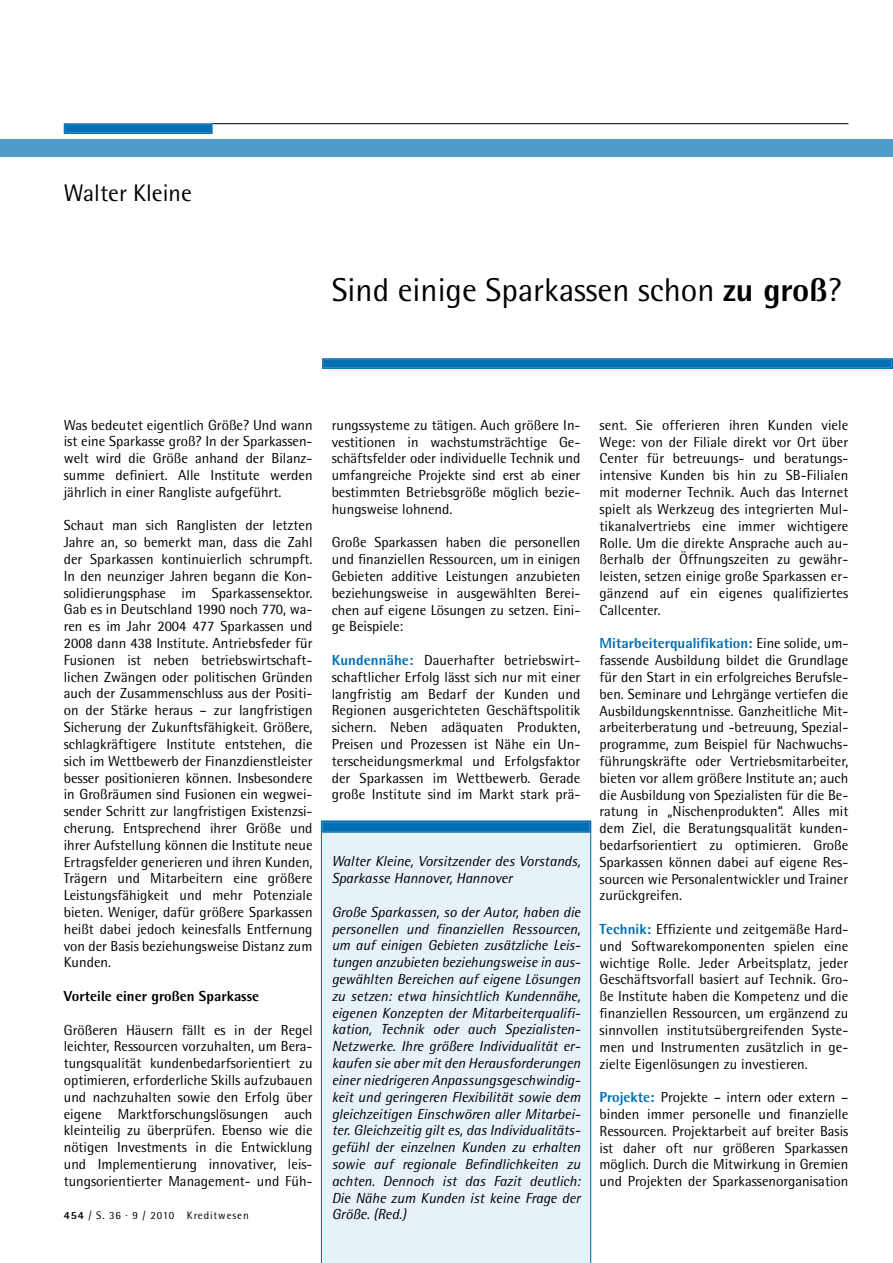
<style>
.page{position:relative;width:893px;height:1263px;background:#fff}
.page>*{position:absolute;margin:0;border:0;box-sizing:border-box;transform-origin:0 0}
.t1{font:33px "Rotis Semi Sans";color:#000}
.t2{font:24px "Rotis Semi Sans";color:#000}
.t3{font:14.55px/16.8px "Rotis Semi Sans";color:#000;text-align:justify}
.t4{font:italic 14.55px/16.8px "Rotis Semi Sans";color:#000}
.t5{font:800 14.55px "Rotis Semi Sans";color:#000}
.t6{font:10.95px "Rotis Semi Sans";letter-spacing:.08em;color:#000}
.s1{font-weight:800}
.s2{font-weight:800;color:#006fb4}
</style>
<div class="page">
<hr style="left:213px;top:123px;width:635px;height:1px;background:#000">
<div style="left:65px;top:124px;width:147px;height:9px;background:#006fb4"></div>
<div style="left:64px;top:123px;width:149px;height:11px;border:2px solid #006fb4"></div>
<div style="left:323px;top:359px;width:569px;height:9px;background:#006fb4"></div>
<div style="left:322px;top:358px;width:571px;height:11px;border:2px solid #006fb4"></div>
<div style="left:0;top:139px;width:893px;height:17px;background:#4d9acb"></div>
<div style="left:321px;top:833px;width:270px;height:430px;background:#e6f1f8"></div>
<div style="left:322px;top:821px;width:268px;height:11px;background:#006fb4"></div>
<div style="left:321px;top:821px;width:270px;height:12px;border:2px solid #006fb4"></div>
<h2 class="t2" style="left:64px;top:179px;width:129px">Walter Kleine</h2>
<h1 class="t1" style="left:332px;top:270px;width:511px">Sind einige Sparkassen schon <span class="s1">zu groß</span>?</h1>
<p class="t3" style="left:64px;top:416px;width:250px">Was bedeutet eigentlich Größe? Und wann ist eine Sparkasse groß? In der Sparkassen&shy;welt wird die Größe anhand der Bilanz&shy;summe definiert. Alle Institute werden jährlich in einer Rangliste aufgeführt.</p>
<p class="t3" style="left:64px;top:517px;width:250px">Schaut man sich Ranglisten der letzten Jahre an, so bemerkt man, dass die Zahl der Sparkassen kontinuierlich schrumpft.<br>In den neunziger Jahren begann die Kon&shy;solidierungsphase im Sparkassensektor.<br>Gab es in Deutschland 1990 noch 770, wa&shy;ren es im Jahr 2004 477 Sparkassen und 2008 dann 438 Institute. Antriebsfeder für Fusionen ist neben betriebswirtschaft&shy;lichen Zwängen oder politischen Gründen auch der Zusammenschluss aus der Positi&shy;on der Stärke heraus – zur langfristigen Sicherung der Zukunftsfähigkeit. Größere, schlagkräftigere Institute entstehen, die sich im Wettbewerb der Finanzdienstleister besser positionieren können. Insbesondere in Großräumen sind Fusionen ein wegwei&shy;sender Schritt zur langfristigen Existenzsi&shy;cherung. Entsprechend ihrer Größe und ihrer Aufstellung können die Institute neue Ertragsfelder generieren und ihren Kunden, Trägern und Mitarbeitern eine größere Leistungsfähigkeit und mehr Potenziale bieten. Weniger, dafür größere Sparkassen heißt dabei jedoch keinesfalls Entfernung von der Basis beziehungsweise Distanz zum Kunden.</p>
<p class="t5" style="left:64px;top:987px;width:197px">Vorteile einer großen Sparkasse</p>
<p class="t3" style="left:64px;top:1021px;width:250px">Größeren Häusern fällt es in der Regel leichter, Ressourcen vorzuhalten, um Bera&shy;tungsqualität kundenbedarfsorientiert zu optimieren, erforderliche Skills aufzubauen und nachzuhalten sowie den Erfolg über eigene Marktforschungslösungen auch kleinteilig zu überprüfen. Ebenso wie die nötigen Investments in die Entwicklung und Implementierung innovativer, leis&shy;tungsorientierter Management- und Füh-</p>
<p class="t6" style="left:64px;top:1209px;width:186px"><span class="s1">454</span> / S. 36 · 9 / 2010 Kreditwesen</p>
<p class="t3" style="left:332px;top:416px;width:250px">rungssysteme zu tätigen. Auch größere In&shy;vestitionen in wachstumsträchtige Ge&shy;schäftsfelder oder individuelle Technik und umfangreiche Projekte sind erst ab einer bestimmten Betriebsgröße möglich bezie&shy;hungsweise lohnend.</p>
<p class="t3" style="left:332px;top:534px;width:250px">Große Sparkassen haben die personellen und finanziellen Ressourcen, um in einigen Gebieten additive Leistungen anzubieten beziehungsweise in ausgewählten Berei&shy;chen auf eigene Lösungen zu setzen. Eini&shy;ge Beispiele:</p>
<p class="t3" style="left:332px;top:652px;width:250px"><span class="s2">Kundennähe:</span> Dauerhafter betriebswirt&shy;schaftlicher Erfolg lässt sich nur mit einer langfristig am Bedarf der Kunden und Regionen ausgerichteten Geschäftspolitik sichern. Neben adäquaten Produkten, Preisen und Prozessen ist Nähe ein Un&shy;terscheidungsmerkmal und Erfolgsfaktor der Sparkassen im Wettbewerb. Gerade große Institute sind im Markt stark prä-</p>
<p class="t4" style="left:332px;top:853px;width:250px">Walter Kleine, Vorsitzender des Vorstands,<br>Sparkasse Hannover, Hannover</p>
<p class="t4" style="left:332px;top:903px;width:250px;text-align:justify">Große Sparkassen, so der Autor, haben die personellen und finanziellen Ressourcen, um auf einigen Gebieten zusätzliche Leis&shy;tungen anzubieten beziehungsweise in aus&shy;gewählten Bereichen auf eigene Lösungen zu setzen: etwa hinsichtlich Kundennähe, eigenen Konzepten der Mitarbeiterqualifi&shy;kation, Technik oder auch Spezialisten-Netzwerke. Ihre größere Individualität er&shy;kaufen sie aber mit den Herausforderungen einer niedrigeren Anpassungsgeschwindig&shy;keit und geringeren Flexibilität sowie dem gleichzeitigen Einschwören aller Mitarbei&shy;ter. Gleichzeitig gilt es, das Individualitäts&shy;gefühl der einzelnen Kunden zu erhalten sowie auf regionale Befindlichkeiten zu achten. Dennoch ist das Fazit deutlich:<br>Die Nähe zum Kunden ist keine Frage der Größe. (Red.)</p>
<p class="t3" style="left:600px;top:416px;width:250px">sent. Sie offerieren ihren Kunden viele Wege: von der Filiale direkt vor Ort über Center für betreuungs- und beratungs&shy;intensive Kunden bis hin zu SB-Filialen mit moderner Technik. Auch das Internet spielt als Werkzeug des integrierten Mul&shy;tikanalvertriebs eine immer wichtigere Rolle. Um die direkte Ansprache auch au&shy;ßerhalb der Öffnungszeiten zu gewähr&shy;leisten, setzen einige große Sparkassen er&shy;gänzend auf ein eigenes qualifiziertes Callcenter.</p>
<p class="t3" style="left:600px;top:635px;width:250px"><span class="s2">Mitarbeiterqualifikation:</span> Eine solide, um&shy;fassende Ausbildung bildet die Grundlage für den Start in ein erfolgreiches Berufsle&shy;ben. Seminare und Lehrgänge vertiefen die Ausbildungskenntnisse. Ganzheitliche Mit&shy;arbeiterberatung und -betreuung, Spezial&shy;programme, zum Beispiel für Nachwuchs&shy;führungskräfte oder Vertriebsmitarbeiter, bieten vor allem größere Institute an; auch die Ausbildung von Spezialisten für die Be&shy;ratung in „Nischenprodukten“. Alles mit dem Ziel, die Beratungsqualität kunden&shy;bedarfsorientiert zu optimieren. Große Sparkassen können dabei auf eigene Res&shy;sourcen wie Personalentwickler und Trainer zurückgreifen.</p>
<p class="t3" style="left:600px;top:920px;width:250px"><span class="s2">Technik:</span> Effiziente und zeitgemäße Hard&shy;und Softwarekomponenten spielen eine wichtige Rolle. Jeder Arbeitsplatz, jeder Geschäftsvorfall basiert auf Technik. Gro&shy;ße Institute haben die Kompetenz und die finanziellen Ressourcen, um ergänzend zu sinnvollen institutsübergreifenden Syste&shy;men und Instrumenten zusätzlich in ge&shy;zielte Eigenlösungen zu investieren.</p>
<p class="t3" style="left:600px;top:1089px;width:250px"><span class="s2">Projekte:</span> Projekte – intern oder extern – binden immer personelle und finanzielle Ressourcen. Projektarbeit auf breiter Basis ist daher oft nur größeren Sparkassen möglich. Durch die Mitwirkung in Gremien und Projekten der Sparkassenorganisation</p>
</div>
